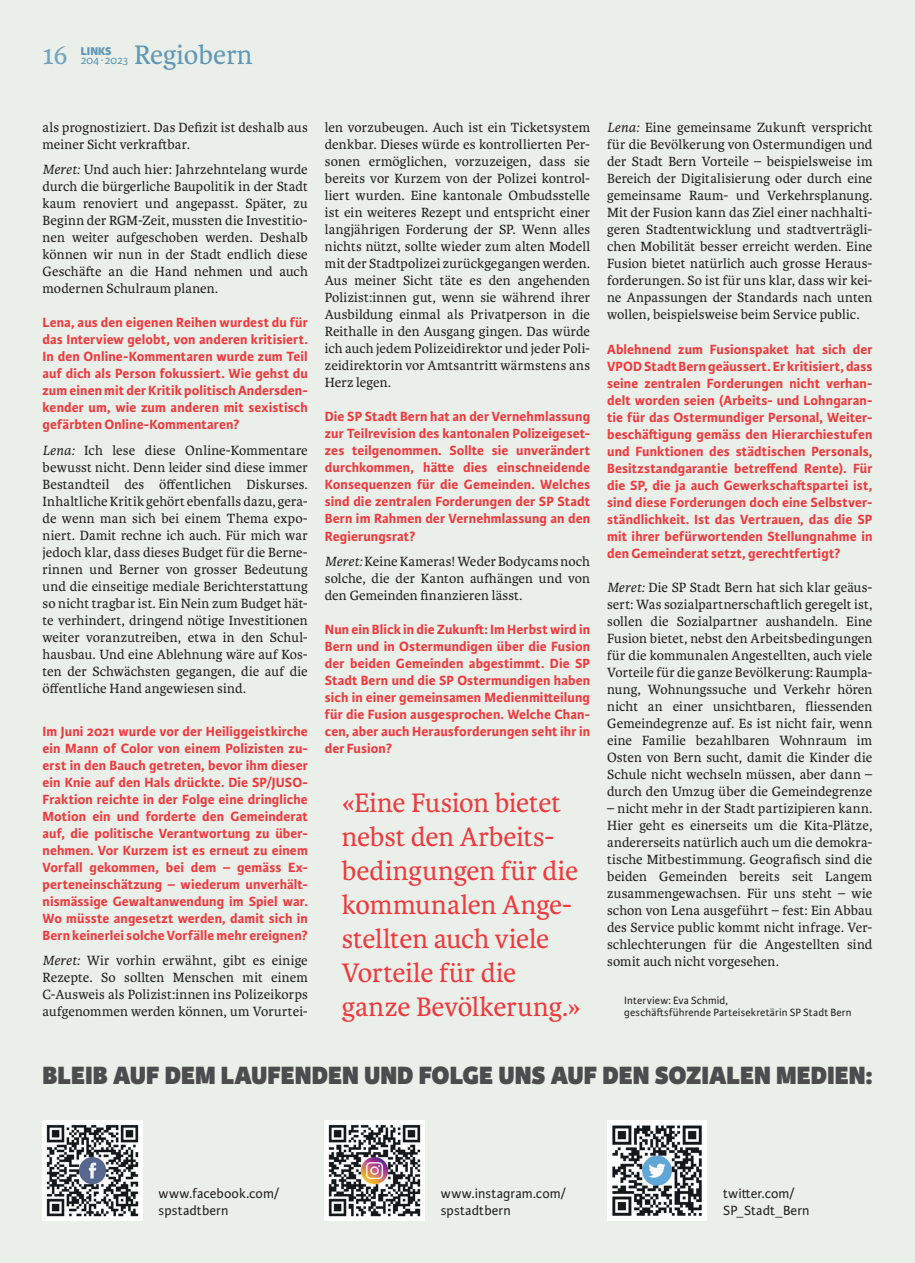
<style>
.page{position:relative;width:915px;height:1263px;background:#fff}
.page>*{position:absolute;margin:0;border:0;box-sizing:border-box;transform-origin:0 0}
.t1{font:28.5px/34px "Karmina";letter-spacing:-.005em;color:#ee3a3e}
.t2{font:28.5px "Karmina";color:#6197b5}
.t3{font:28.5px "Karmina";color:#76a3bd}
.t4{font:800 26.7px "Karmina Sans";color:#4b4c4d}
.t5{font:14.25px/17px "Karmina";letter-spacing:.01em;color:#231f20;text-align:justify}
.t6{font:700 14.25px/17px "Karmina Sans";letter-spacing:.01em;color:#ee3a3e;text-align:justify}
.t7{font:14.25px/17px "Karmina Sans";letter-spacing:.005em;color:#231f20}
.t8{font:12px "Karmina Sans";color:#6197b5}
.t9{font:800 12px "Karmina Sans";color:#6197b5}
.t10{font:11.25px/12.8px "Karmina Sans";letter-spacing:.015em;color:#231f20}
.s1{font-style:italic}
</style>
<div class="page">
<div style="left:0;top:0;width:914px;height:1263px;background:#eaf0e9"></div>
<img style="left:43px;top:1121px;width:99px;height:99px">
<img style="left:325px;top:1121px;width:99px;height:99px">
<img style="left:607px;top:1121px;width:99px;height:99px">
<h1 class="t2" style="left:134px;top:39px;width:120px">Regiobern</h1>
<h1 class="t3" style="left:43px;top:39px;width:27px">16</h1>
<p class="t9" style="left:81px;top:44px;width:32px">LINKS</p>
<p class="t8" style="left:81px;top:53px;width:49px">204∙ 2023</p>
<p class="t5" style="left:43px;top:119px;width:267px">als prognostiziert. Das Defizit ist deshalb aus meiner Sicht verkraftbar.</p>
<p class="t5" style="left:43px;top:161px;width:267px"><span class="s1">Meret:</span> Und auch hier: Jahrzehntelang wurde durch die bürgerliche Baupolitik in der Stadt kaum renoviert und angepasst. Später, zu Beginn der RGM-Zeit, mussten die Investitio&shy;nen weiter aufgeschoben werden. Deshalb können wir nun in der Stadt endlich diese Geschäfte an die Hand nehmen und auch modernen Schulraum planen.</p>
<p class="t6" style="left:43px;top:315px;width:267px">Lena, aus den eigenen Reihen wurdest du für das Interview gelobt, von anderen kritisiert.<br>In den Online-Kommentaren wurde zum Teil auf dich als Person fokussiert. Wie gehst du zum einen mit der Kritik politisch Andersden&shy;kender um, wie zum anderen mit sexistisch gefärbten Online-Kommentaren?</p>
<p class="t5" style="left:43px;top:442px;width:267px"><span class="s1">Lena:</span> Ich lese diese Online-Kommentare bewusst nicht. Denn leider sind diese immer Bestandteil des öffentlichen Diskurses.<br>Inhaltliche Kritik gehört ebenfalls dazu, gera&shy;de wenn man sich bei einem Thema expo&shy;niert. Damit rechne ich auch. Für mich war jedoch klar, dass dieses Budget für die Berne&shy;rinnen und Berner von grosser Bedeutung und die einseitige mediale Berichterstattung so nicht tragbar ist. Ein Nein zum Budget hät&shy;te verhindert, dringend nötige Investitionen weiter voranzutreiben, etwa in den Schul&shy;hausbau. Und eine Ablehnung wäre auf Kos&shy;ten der Schwächsten gegangen, die auf die öffentliche Hand angewiesen sind.</p>
<p class="t6" style="left:43px;top:723px;width:267px">Im Juni 2021 wurde vor der Heiliggeistkirche ein Mann of Color von einem Polizisten zu&shy;erst in den Bauch getreten, bevor ihm dieser ein Knie auf den Hals drückte. Die SP/JUSO-Fraktion reichte in der Folge eine dringliche Motion ein und forderte den Gemeinderat auf, die politische Verantwortung zu über&shy;nehmen. Vor Kurzem ist es erneut zu einem Vorfall gekommen, bei dem – gemäss Ex&shy;perteneinschätzung – wiederum unverhält&shy;nismässige Gewaltanwendung im Spiel war.<br>Wo müsste angesetzt werden, damit sich in Bern keinerlei solche Vorfälle mehr ereignen?</p>
<p class="t5" style="left:43px;top:952px;width:267px"><span class="s1">Meret:</span> Wir vorhin erwähnt, gibt es einige Rezepte. So sollten Menschen mit einem C-Ausweis als Polizist:innen ins Polizeikorps aufgenommen werden können, um Vorurtei-</p>
<p class="t5" style="left:325px;top:119px;width:267px">len vorzubeugen. Auch ist ein Ticketsystem denkbar. Dieses würde es kontrollierten Per&shy;sonen ermöglichen, vorzuzeigen, dass sie bereits vor Kurzem von der Polizei kontrol&shy;liert wurden. Eine kantonale Ombudsstelle ist ein weiteres Rezept und entspricht einer langjährigen Forderung der SP. Wenn alles nichts nützt, sollte wieder zum alten Modell mit der Stadtpolizei zurückgegangen werden.<br>Aus meiner Sicht täte es den angehenden Polizist:innen gut, wenn sie während ihrer Ausbildung einmal als Privatperson in die Reithalle in den Ausgang gingen. Das würde ich auch jedem Polizeidirektor und jeder Poli&shy;zeidirektorin vor Amtsantritt wärmstens ans Herz legen.</p>
<p class="t6" style="left:325px;top:408px;width:267px">Die SP Stadt Bern hat an der Vernehmlassung zur Teilrevision des kantonalen Polizeigeset&shy;zes teilgenommen. Sollte sie unverändert durchkommen, hätte dies einschneidende Konsequenzen für die Gemeinden. Welches sind die zentralen Forderungen der SP Stadt Bern im Rahmen der Vernehmlassung an den Regierungsrat?</p>
<p class="t5" style="left:325px;top:553px;width:267px"><span class="s1">Meret:</span> Keine Kameras! Weder Bodycams noch solche, die der Kanton aufhängen und von den Gemeinden finanzieren lässt.</p>
<p class="t6" style="left:325px;top:621px;width:267px">Nun ein Blick in die Zukunft: Im Herbst wird in Bern und in Ostermundigen über die Fusion der beiden Gemeinden abgestimmt. Die SP Stadt Bern und die SP Ostermundigen haben sich in einer gemeinsamen Medienmitteilung für die Fusion ausgesprochen. Welche Chan&shy;cen, aber auch Herausforderungen seht ihr in der Fusion?</p>
<h1 class="t1" style="left:342px;top:786px;width:240px">«Eine Fusion bietet nebst den Arbeits&shy;bedingungen für die kommunalen Ange&shy;stellten auch viele<br>Vorteile für die ganze Bevölkerung.»</h1>
<p class="t5" style="left:607px;top:119px;width:267px"><span class="s1">Lena:</span> Eine gemeinsame Zukunft verspricht für die Bevölkerung von Ostermundigen und der Stadt Bern Vorteile – beispielsweise im Bereich der Digitalisierung oder durch eine gemeinsame Raum- und Verkehrsplanung.<br>Mit der Fusion kann das Ziel einer nachhalti&shy;geren Stadtentwicklung und stadtverträgli&shy;chen Mobilität besser erreicht werden. Eine Fusion bietet natürlich auch grosse Heraus&shy;forderungen. So ist für uns klar, dass wir kei&shy;ne Anpassungen der Standards nach unten wollen, beispielsweise beim Service public.</p>
<p class="t6" style="left:607px;top:341px;width:267px">Ablehnend zum Fusionspaket hat sich der VPOD Stadt Bern geäussert. Er kritisiert, dass seine zentralen Forderungen nicht verhan&shy;delt worden seien (Arbeits- und Lohngaran&shy;tie für das Ostermundiger Personal, Weiter&shy;beschäftigung gemäss den Hierarchiestufen und Funktionen des städtischen Personals, Besitzstandgarantie betreffend Rente). Für die SP, die ja auch Gewerkschaftspartei ist, sind diese Forderungen doch eine Selbstver&shy;ständlichkeit. Ist das Vertrauen, das die SP mit ihrer befürwortenden Stellungnahme in den Gemeinderat setzt, gerechtfertigt?</p>
<p class="t5" style="left:607px;top:579px;width:267px"><span class="s1">Meret:</span> Die SP Stadt Bern hat sich klar geäus&shy;sert: Was sozialpartnerschaftlich geregelt ist, sollen die Sozialpartner aushandeln. Eine Fusion bietet, nebst den Arbeitsbedingungen für die kommunalen Angestellten, auch viele Vorteile für die ganze Bevölkerung: Raumpla&shy;nung, Wohnungssuche und Verkehr hören nicht an einer unsichtbaren, fliessenden Gemeindegrenze auf. Es ist nicht fair, wenn eine Familie bezahlbaren Wohnraum im Osten von Bern sucht, damit die Kinder die Schule nicht wechseln müssen, aber dann – durch den Umzug über die Gemeindegrenze</p>
<p class="t5" style="left:607px;top:800px;width:267px">– nicht mehr in der Stadt partizipieren kann.<br>Hier geht es einerseits um die Kita-Plätze, andererseits natürlich auch um die demokra&shy;tische Mitbestimmung. Geografisch sind die beiden Gemeinden bereits seit Langem zusammengewachsen. Für uns steht – wie schon von Lena ausgeführt – fest: Ein Abbau des Service public kommt nicht infrage. Ver&shy;schlechterungen für die Angestellten sind somit auch nicht vorgesehen.</p>
<p class="t10" style="left:624px;top:994px;width:229px">Interview: Eva Schmid,<br>geschäftsführende Parteisekretärin SP Stadt Bern</p>
<h2 class="t4" style="left:43px;top:1060px;width:831px">BLEIB AUF DEM LAUFENDEN UND FOLGE UNS AUF DEN SOZIALEN MEDIEN:</h2>
<p class="t7" style="left:159px;top:1185px;width:122px">www.facebook.com/ spstadtbern</p>
<p class="t7" style="left:441px;top:1185px;width:126px">www.instagram.com/ spstadtbern</p>
<p class="t7" style="left:723px;top:1185px;width:88px">twitter.com/<br>SP_Stadt_Bern</p>
</div>
